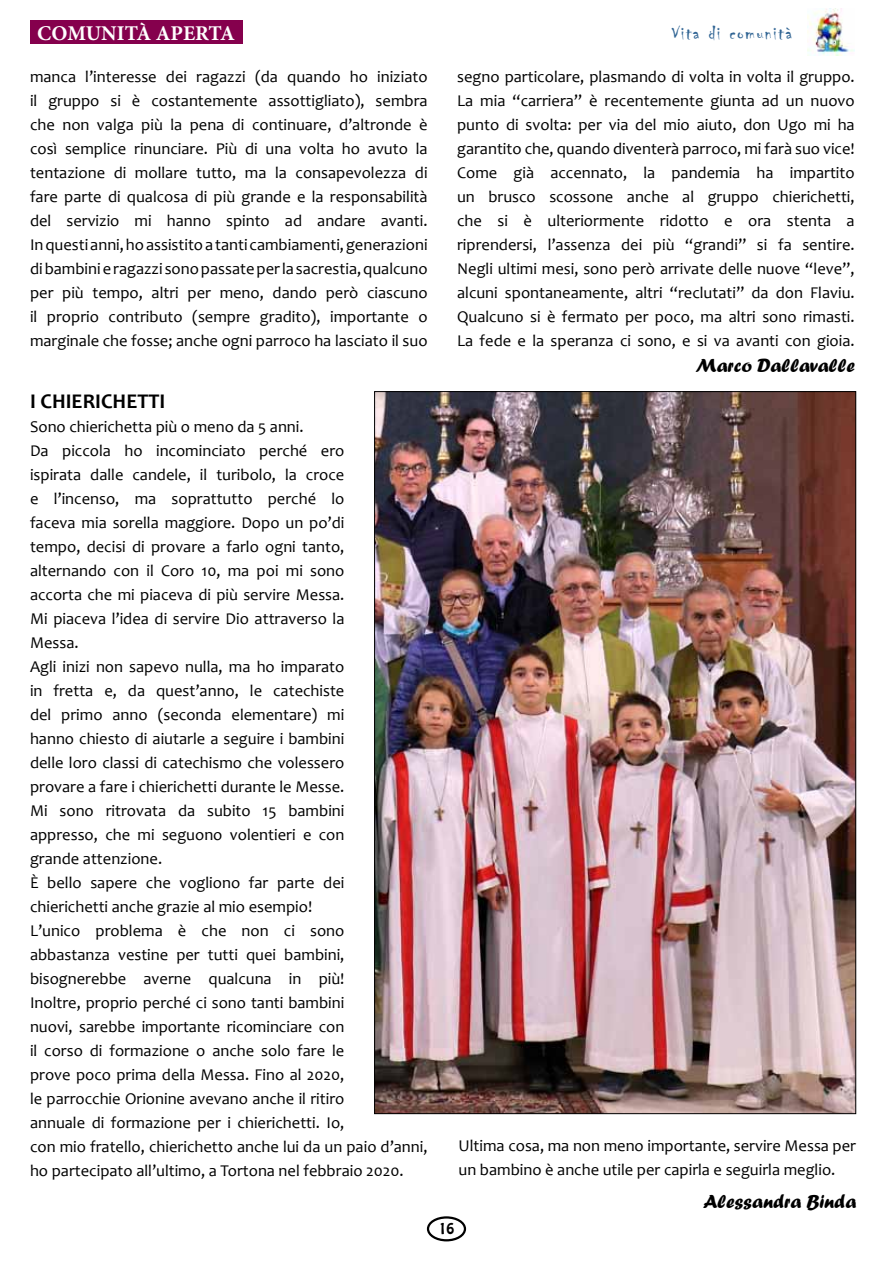
<style>
.page{position:relative;width:893px;height:1263px;background:#fff}
.page>*{position:absolute;margin:0;border:0;box-sizing:border-box;transform-origin:0 0}
.t1{font:700 21px "Minion Pro";color:#fff}
.t2{font:21px "Chiller";letter-spacing:.07em;color:#316594}
.t3{font:700 21px "Candara";color:#000}
.t4{font:19.5px "Forte";color:#000}
.t5{font:16.5px/24px "Candara";color:#000;text-align:justify}
.t6{font:13.5px "Hobo Std";color:#000}
</style>
<div class="page">
<div style="left:427px;top:1216px;width:39px;height:25px;border:2px solid #000;border-radius:50%"></div>
<div style="left:30px;top:21px;width:212px;height:23px;background:#85004d"></div>
<img style="left:808px;top:8px;width:46px;height:47px">
<img style="left:376px;top:393px;width:478px;height:719px">
<p class="t1" style="left:37px;top:18px;width:199px">COMUNITÀ APERTA</p>
<p class="t2" style="left:672px;top:21px;width:122px">Vita di comunità</p>
<p class="t5" style="left:30px;top:65px;width:399px">manca l’interesse dei ragazzi (da quando ho iniziato il gruppo si è costantemente assottigliato), sembra che non valga più la pena di continuare, d’altronde è così semplice rinunciare. Più di una volta ho avuto la tentazione di mollare tutto, ma la consapevolezza di fare parte di qualcosa di più grande e la responsabilità del servizio mi hanno spinto ad andare avanti.<br>I n questi anni, ho assistito a tanti cambiamenti, generazioni di bambini e ragazzi sono passate per la sacrestia, qualcuno per più tempo, altri per meno, dando però ciascuno il proprio contributo (sempre gradito), importante o marginale che fosse; anche ogni parroco ha lasciato il suo</p>
<p class="t5" style="left:457px;top:65px;width:399px">segno particolare, plasmando di volta in volta il gruppo.<br>La mia “carriera” è recentemente giunta ad un nuovo punto di svolta: per via del mio aiuto, don Ugo mi ha garantito che, quando diventerà parroco, mi farà suo vice!<br>Come già accennato, la pandemia ha impartito un brusco scossone anche al gruppo chierichetti, che si è ulteriormente ridotto e ora stenta a riprendersi, l’assenza dei più “grandi” si fa sentire.<br>N egli ultimi mesi, sono però arrivate delle nuove “leve”, alcuni spontaneamente, altri “reclutati” da don Flaviu.<br>Qualcuno si è fermato per poco, ma altri sono rimasti.<br>La fede e la speranza ci sono, e si va avanti con gioia.</p>
<p class="t3" style="left:30px;top:387px;width:137px">I CHIERICHETTI</p>
<p class="t5" style="left:30px;top:414px;width:399px;text-align:left">Sono chierichetta più o meno da 5 anni.<br>Da piccola ho incominciato perché ero<br>ispirata dalle candele, il turibolo, la croce<br>e l’incenso, ma soprattutto perché lo<br>faceva mia sorella maggiore. Dopo un po’di<br>tempo, decisi di provare a farlo ogni tanto,<br>alternando con il Coro 10, ma poi mi sono<br>accorta che mi piaceva di più servire Messa.<br>Mi piaceva l’idea di servire Dio attraverso la<br>Messa.<br>Agli inizi non sapevo nulla, ma ho imparato<br>in fretta e, da quest’anno, le catechiste<br>del primo anno (seconda elementare) mi<br>hanno chiesto di aiutarle a seguire i bambini<br>delle loro classi di catechismo che volessero<br>provare a fare i chierichetti durante le Messe.<br>Mi sono ritrovata da subito 15 bambini<br>appresso, che mi seguono volentieri e con<br>grande attenzione.<br>È bello sapere che vogliono far parte dei<br>chierichetti anche grazie al mio esempio!<br>L’unico problema è che non ci sono abbastanza vestine per tutti quei bambini, bisognerebbe averne qualcuna in più!<br>I noltre, proprio perché ci sono tanti bambini<br>nuovi, sarebbe importante ricominciare con<br>il corso di formazione o anche solo fare le<br>prove poco prima della Messa. Fino al 2020,<br>le parrocchie Orionine avevano anche il ritiro<br>annuale di formazione per i chierichetti. I o,<br>con mio fratello, chierichetto anche lui da un paio d’anni, ho partecipato all’ultimo, a Tortona nel febbraio 2020.</p>
<p class="t4" style="left:696px;top:354px;width:161px">Marco Dallavalle</p>
<p class="t5" style="left:459px;top:1133px;width:399px">U ltima cosa, ma non meno importante, servire Messa per un bambino è anche utile per capirla e seguirla meglio.</p>
<p class="t6" style="left:439px;top:1219px;width:17px">16</p>
<p class="t4" style="left:703px;top:1190px;width:155px">Alessandra Binda</p>
</div>
